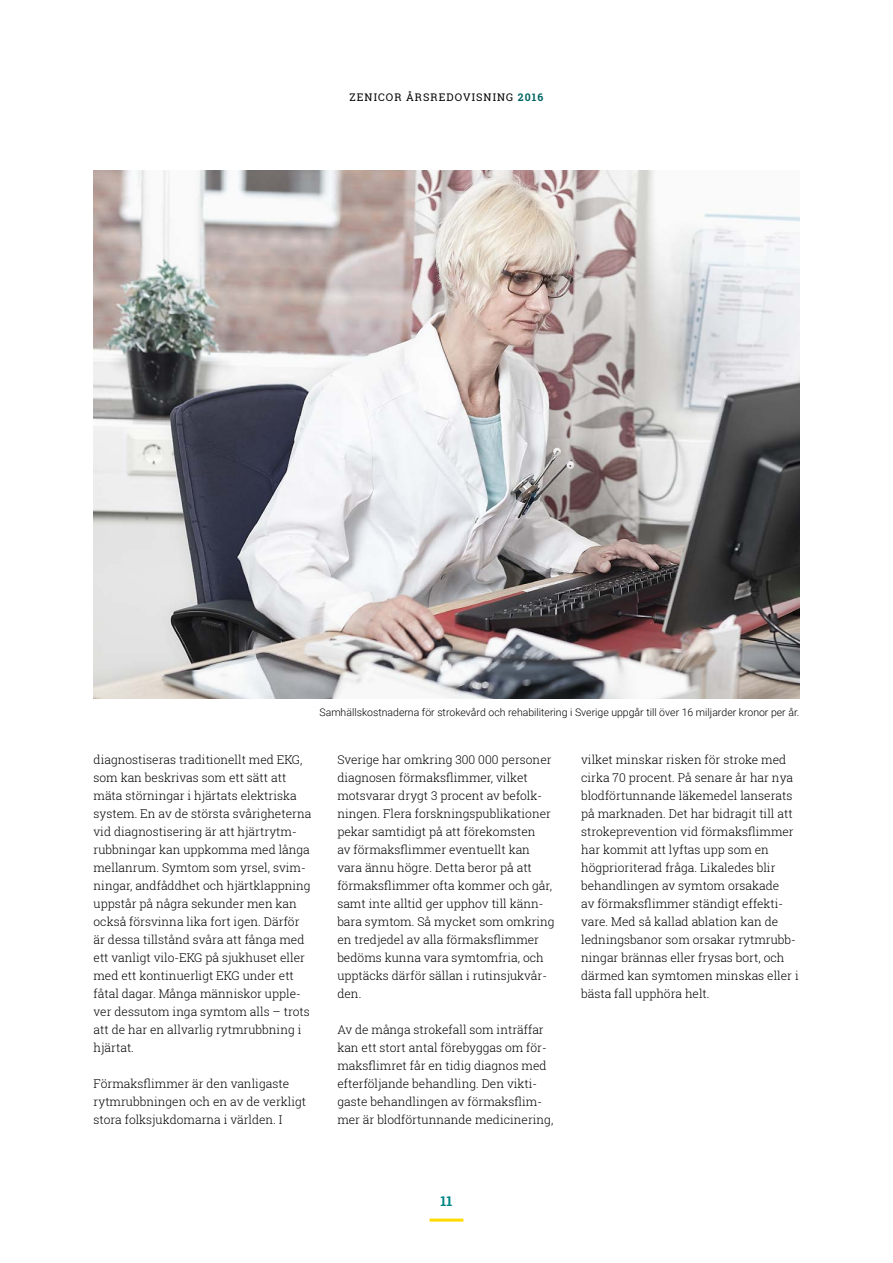
<style>
.page{position:relative;width:893px;height:1263px;background:#fff}
.page>*{position:absolute;margin:0;border:0;box-sizing:border-box;transform-origin:0 0}
.t1{font:700 13.5px "Roboto Slab";color:#008585}
.t2{font:300 12px/18px "Roboto Slab";color:#000}
.t3{font:300 10.5px "Roboto";color:#000}
.t4{font:10.5px "Roboto Slab";letter-spacing:.1em;color:#000}
.s1{font-weight:700;color:#006664}
</style>
<div class="page">
<hr style="left:430px;top:1218px;width:33px;height:3px;background:#ffda00">
<img style="left:94px;top:170px;width:705px;height:529px">
<p class="t4" style="left:350px;top:90px;width:195px">ZENICOR ÅRSREDOVISNING <span class="s1">2016</span></p>
<p class="t3" style="left:319px;top:705px;width:481px">Samhällskostnaderna för strokevård och rehabilitering i Sverige uppgår till över 16 miljarder kronor per år.</p>
<p class="t2" style="left:94px;top:750px;width:219px">diagnostiseras traditionellt med EKG, som kan beskrivas som ett sätt att mäta störningar i hjärtats elektriska system. En av de största svårigheterna vid diagnostisering är att hjärtrytm&shy;rubbningar kan uppkomma med långa mellanrum. Symtom som yrsel, svim&shy;ningar, andfåddhet och hjärtklappning uppstår på några sekunder men kan också försvinna lika fort igen. Därför är dessa tillstånd svåra att fånga med ett vanligt vilo-EKG på sjukhuset eller med ett kontinuerligt EKG under ett fåtal dagar. Många människor upple&shy;ver dessutom inga symtom alls – trots att de har en allvarlig rytmrubbning i hjärtat.</p>
<p class="t2" style="left:94px;top:1074px;width:214px">Förmaksflimmer är den vanligaste rytmrubbningen och en av de verkligt stora folksjukdomarna i världen. I</p>
<p class="t2" style="left:337px;top:750px;width:219px">Sverige har omkring 300 000 personer diagnosen förmaksflimmer, vilket motsvarar drygt 3 procent av befolk&shy;ningen. Flera forskningspublikationer pekar samtidigt på att förekomsten<br>av förmaksflimmer eventuellt kan vara ännu högre. Detta beror på att förmaksflimmer ofta kommer och går, samt inte alltid ger upphov till känn&shy;bara symtom. Så mycket som omkring en tredjedel av alla förmaksflimmer bedöms kunna vara symtomfria, och upptäcks därför sällan i rutinsjukvår&shy;den.</p>
<p class="t2" style="left:337px;top:1020px;width:217px">Av de många strokefall som inträffar kan ett stort antal förebyggas om för&shy;maksflimret får en tidig diagnos med efterföljande behandling. Den vikti&shy;gaste behandlingen av förmaksflim&shy;mer är blodförtunnande medicinering,</p>
<p class="t2" style="left:581px;top:750px;width:219px">vilket minskar risken för stroke med cirka 70 procent. På senare år har nya blodförtunnande läkemedel lanserats på marknaden. Det har bidragit till att strokeprevention vid förmaksflimmer har kommit att lyftas upp som en högprioriterad fråga. Likaledes blir behandlingen av symtom orsakade<br>av förmaksflimmer ständigt effekti&shy;vare. Med så kallad ablation kan de ledningsbanor som orsakar rytmrubb&shy;ningar brännas eller frysas bort, och därmed kan symtomen minskas eller i bästa fall upphöra helt.</p>
<p class="t1" style="left:440px;top:1191px;width:13px">11</p>
</div>
